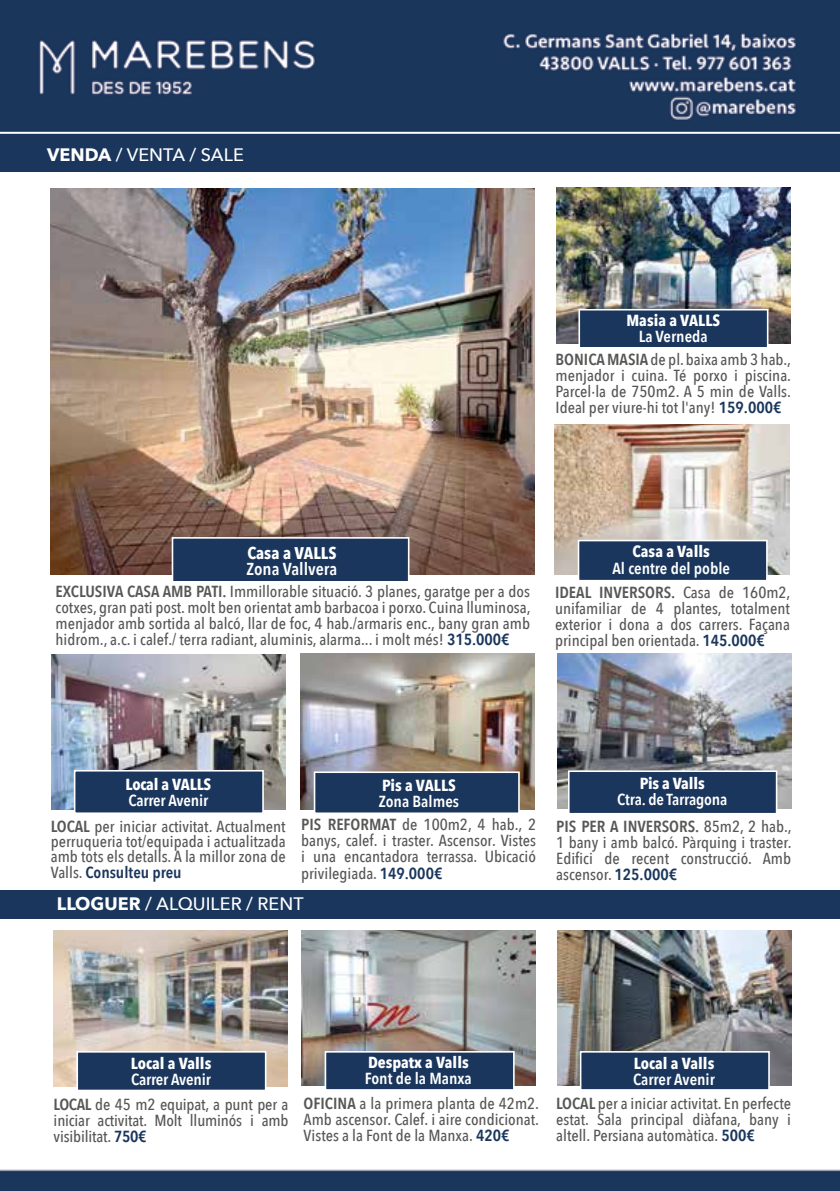
<style>
.page{position:relative;width:840px;height:1191px;background:#fff}
.page>*{position:absolute;margin:0;border:0;box-sizing:border-box;transform-origin:0 0}
.t1{font:500 18px "Avenir Next";color:#fff}
.t2{font:600 17.2px "Avenir Next Condensed";color:#fff;scale:1.04 1}
.t3{font:700 16.8px "Avenir Next Condensed";color:#fff;scale:1.04 1}
.t4{font:500 16px/16px "Avenir Next Condensed";color:#575756;text-align:justify;scale:1.04 1}
.t5{font:700 16px "Avenir Next Condensed";color:#fff;scale:1.04 1}
.t6{font:600 16px/23.4px "Avenir Next Condensed";color:#fff;text-align:center;scale:1.04 1}
.s1{font-weight:700}
.s2{font-weight:600}
.s3{font-weight:600;color:#1a365c}
.s4{color:#575756}
.s5{font-weight:500;color:#575756}
.s6{font-weight:600;color:#fff}
</style>
<div class="page">
<img style="left:0;top:0;width:839px;height:1191px">
<div style="left:0;top:143px;width:839px;height:28px;background:#1a365c"></div>
<img style="left:51px;top:188px;width:483px;height:386px">
<div style="left:171px;top:537px;width:238px;height:45px;background:#1a365c;border:2px solid #fff"></div>
<img style="left:556px;top:188px;width:234px;height:155px">
<div style="left:578px;top:309px;width:190px;height:39px;background:#1a365c;border:2px solid #fff"></div>
<img style="left:54px;top:930px;width:233px;height:156px">
<div style="left:76px;top:1051px;width:190px;height:40px;background:#1a365c;border:2px solid #fff"></div>
<div style="left:0;top:889px;width:839px;height:29px;background:#1a365c"></div>
<hr style="left:0;top:132px;width:839px;height:2px;background:#fff">
<img style="left:300px;top:653px;width:234px;height:156px">
<div style="left:313px;top:771px;width:206px;height:43px;background:#1a365c;border:2px solid #fff"></div>
<img style="left:301px;top:930px;width:234px;height:155px">
<div style="left:324px;top:1051px;width:190px;height:39px;background:#1a365c;border:2px solid #fff"></div>
<img style="left:51px;top:654px;width:234px;height:155px">
<img style="left:554px;top:425px;width:234px;height:150px">
<div style="left:577px;top:540px;width:190px;height:41px;background:#1a365c;border:2px solid #fff"></div>
<img style="left:556px;top:930px;width:234px;height:155px">
<div style="left:579px;top:1051px;width:190px;height:39px;background:#1a365c;border:2px solid #fff"></div>
<img style="left:556px;top:653px;width:234px;height:156px">
<div style="left:74px;top:770px;width:190px;height:44px;background:#1a365c;border:2px solid #fff"></div>
<div style="left:567px;top:770px;width:210px;height:44px;background:#1a365c;border:2px solid #fff"></div>
<p class="t1" style="left:47px;top:139px;width:198px"><span class="s1">VENDA</span> / VENTA / SALE</p>
<p class="t5" style="left:626px;top:310px;width:91px">Masia a VALLS</p>
<p class="t6" style="left:638px;top:324px;width:68px">La Verneda</p>
<p class="t4" style="left:555px;top:351px;width:228px"><span class="s2">BONICA MASIA</span> de pl. baixa amb 3 hab., menjador i cuina. Té porxo i piscina.<br>Parcel·la de 750m2. A 5 min de Valls.<br>Ideal per viure-hi tot l'any! <span class="s3">159.000€</span></p>
<p class="t3" style="left:247px;top:543px;width:87px">Casa a VALLS</p>
<p class="t2" style="left:246px;top:554px;width:89px">Zona Vallvera</p>
<p class="t4" style="left:56px;top:583px;width:458px"><span class="s2">EXCLUSIVA CASA AMB PATI.</span> Immillorable situació. 3 planes, garatge per a dos cotxes, gran pati post. molt ben orientat amb barbacoa i porxo. Cuina lluminosa, menjador amb sortida al balcó, llar de foc, 4 hab./armaris enc., bany gran amb hidrom., a.c. i calef./ terra radiant, aluminis, alarma... i molt més! <span class="s3">315.000€</span></p>
<p class="t5" style="left:632px;top:542px;width:76px">Casa a Valls</p>
<p class="t6" style="left:554px;top:556px;width:228px">Al centre del poble<br><span class="s4">IDEAL INVERSORS.</span> <span class="s5">Casa de 160m2,</span></p>
<p class="t4" style="left:554px;top:600px;width:227px">unifamiliar de 4 plantes, totalment exterior i dona a dos carrers. Façana principal ben orientada. <span class="s3">145.000€</span></p>
<p class="t5" style="left:125px;top:775px;width:84px">Local a VALLS</p>
<p class="t4" style="left:51px;top:788px;width:227px;line-height:25.2px;text-align:center"><span class="s6">Carrer Avenir<br></span><span class="s2">LOCAL</span> per iniciar activitat. Actualment</p>
<p class="t4" style="left:51px;top:833px;width:227px;line-height:15.4px">perruqueria tot/equipada i actualitzada amb tots els detalls. A la millor zona de Valls. <span class="s3">Consulteu preu</span></p>
<p class="t5" style="left:382px;top:775px;width:72px">Pis a VALLS</p>
<p class="t4" style="left:301px;top:789px;width:227px;line-height:23.6px;text-align:center"><span class="s6">Zona Balmes<br></span><span class="s2">PIS REFORMAT</span> de 100m2, 4 hab., 2</p>
<p class="t4" style="left:301px;top:833px;width:227px">banys, calef. i traster. Ascensor. Vistes i una encantadora terrassa. Ubicació privilegiada. <span class="s3">149.000€</span></p>
<p class="t1" style="left:57px;top:888px;width:248px"><span class="s1">LLOGUER</span> / ALQUILER / RENT</p>
<p class="t5" style="left:639px;top:774px;width:64px">Pis a Valls</p>
<p class="t6" style="left:617px;top:787px;width:107px">Ctra. de Tarragona</p>
<p class="t4" style="left:556px;top:818px;width:228px"><span class="s2">PIS PER A INVERSORS.</span> 85m2, 2 hab., 1 bany i amb balcó. Pàrquing i traster.<br>Edifici de recent construcció. Amb ascensor. <span class="s3">125.000€</span></p>
<p class="t5" style="left:131px;top:1053px;width:79px">Local a Valls</p>
<p class="t6" style="left:131px;top:1067px;width:78px">Carrer Avenir</p>
<p class="t4" style="left:54px;top:1096px;width:227px"><span class="s2">LOCAL</span> de 45 m2 equipat, a punt per a iniciar activitat. Molt lluminós i amb visibilitat. <span class="s3">750€</span></p>
<p class="t5" style="left:368px;top:1052px;width:98px">Despatx a Valls</p>
<p class="t4" style="left:303px;top:1065px;width:228px;line-height:25.2px;text-align:center"><span class="s6">Font de la Manxa<br></span><span class="s2">OFICINA</span> a la primera planta de 42m2.</p>
<p class="t4" style="left:303px;top:1111px;width:228px">Amb ascensor. Calef. i aire condicionat.<br>Vistes a la Font de la Manxa. <span class="s3">420€</span></p>
<p class="t5" style="left:633px;top:1053px;width:79px">Local a Valls</p>
<p class="t4" style="left:556px;top:1067px;width:227px;line-height:24.4px;text-align:center"><span class="s6">Carrer Avenir<br></span><span class="s2">LOCAL</span> per a iniciar activitat. En perfecte</p>
<p class="t4" style="left:556px;top:1111px;width:227px">estat. Sala principal diàfana, bany i altell. Persiana automàtica. <span class="s3">500€</span></p>
</div>
